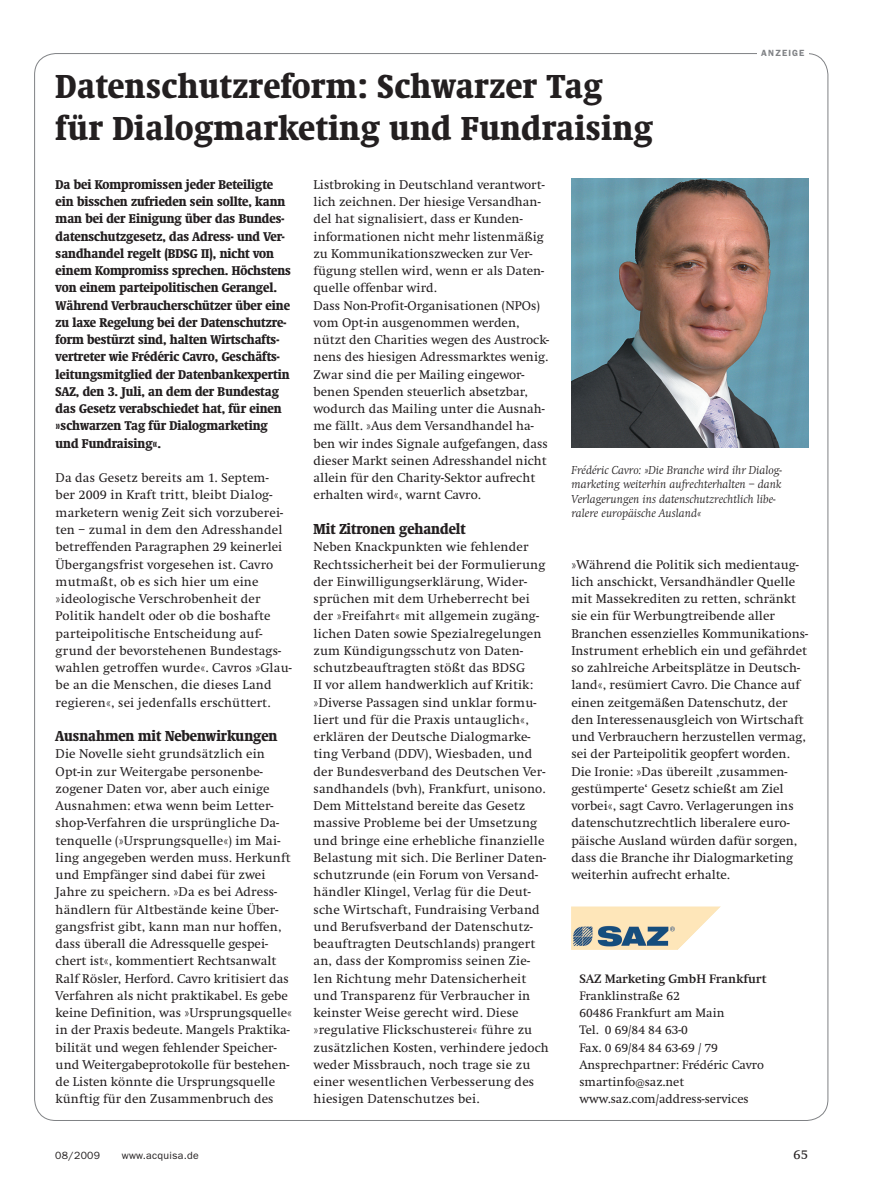
<style>
.page{position:relative;width:893px;height:1191px;background:#fff}
.page>*{position:absolute;margin:0;border:0;box-sizing:border-box;transform-origin:0 0}
.H0{font:700 condensed 34.5px/41.4px "Swift EF";letter-spacing:.02em;color:#231f20}
.AD-G0{font:700 condensed 15px "Swift EF";color:#231f20}
.Paginierung{font:13.5px "Swift EF";color:#231f20}
.AD-G0-2{font:13.2px/17.2px "Swift EF";color:#231f20}
.AD-G0-3{font:700 condensed 13.2px/17.2px "Swift EF";color:#231f20}
.AD-G0-4{font:12.75px "Swift EF";color:#231f20}
.AD-G0-5{font:700 12.75px "Swift EF";color:#231f20}
.AD-G0-6{font:italic 300 12px/14.4px "Swift EF";color:#231f20}
.Paginierung-2{font:10.5px "Franklin Gothic";letter-spacing:.025em;color:#231f20}
.t1{font:600 9px "Franklin Gothic";letter-spacing:.12em;color:#808285}
</style>
<div class="page">
<img style="left:572px;top:179px;width:236px;height:269px">
<img style="left:572px;top:906px;width:148px;height:43px">
<p class="H0" style="left:56px;top:66px;width:599px">Datenschutzreform: Schwarzer Tag für Dialogmarketing und Fundraising</p>
<p class="t1" style="left:761px;top:48px;width:45px">ANZEIGE</p>
<p class="AD-G0-3" style="left:56px;top:176px;width:237px">Da bei Kompromissen jeder Beteiligte ein bisschen zufrieden sein sollte, kann man bei der Einigung über das Bundes&shy;datenschutzgesetz, das Adress- und Ver&shy;sandhandel regelt (BDSG II), nicht von einem Kompromiss sprechen. Höchstens von einem parteipolitischen Gerangel.<br>Während Verbraucherschützer über eine zu laxe Regelung bei der Datenschutzre&shy;form bestürzt sind, halten Wirtschafts&shy;vertreter wie Frédéric Cavro, Geschäfts&shy;leitungsmitglied der Datenbankexpertin SAZ, den 3. Juli, an dem der Bundestag das Gesetz verabschiedet hat, für einen »schwarzen Tag für Dialogmarketing und Fundraising«.</p>
<p class="AD-G0-2" style="left:56px;top:469px;width:238px">Da das Gesetz bereits am 1. Septem-<br>ber 2009 in Kraft tritt, bleibt Dialog&shy;marketern wenig Zeit sich vorzuberei&shy;ten – zumal in dem den Adresshandel betreffenden Paragraphen 29 keinerlei Übergangsfrist vorgesehen ist. Cavro mutmaßt, ob es sich hier um eine »ideologische Verschrobenheit der Politik handelt oder ob die boshafte parteipolitische Entscheidung auf&shy;grund der bevorstehenen Bundestags&shy;wahlen getroffen wurde«. Cavros »Glau&shy;be an die Menschen, die dieses Land regieren«, sei jedenfalls erschüttert.</p>
<p class="AD-G0" style="left:56px;top:727px;width:223px">Ausnahmen mit Nebenwirkungen</p>
<p class="AD-G0-2" style="left:56px;top:745px;width:238px">Die Novelle sieht grundsätzlich ein Opt-in zur Weitergabe personenbe&shy;zogener Daten vor, aber auch einige Ausnahmen: etwa wenn beim Letter&shy;shop-Verfahren die ursprüngliche Da&shy;tenquelle (»Ursprungsquelle«) im Mai&shy;ling angegeben werden muss. Herkunft und Empfänger sind dabei für zwei Jahre zu speichern. »Da es bei Adress&shy;händlern für Altbestände keine Über&shy;gangsfrist gibt, kann man nur hoffen, dass überall die Adressquelle gespei&shy;chert ist«, kommentiert Rechtsanwalt Ralf Rösler, Herford. Cavro kritisiert das Verfahren als nicht praktikabel. Es gebe keine Definition, was »Ursprungsquelle« in der Praxis bedeute. Mangels Praktika&shy;bilität und wegen fehlender Speicher&shy;und Weitergabeprotokolle für bestehen&shy;de Listen könnte die Ursprungsquelle künftig für den Zusammenbruch des</p>
<p class="AD-G0-2" style="left:314px;top:176px;width:232px">Listbroking in Deutschland verantwort&shy;lich zeichnen. Der hiesige Versandhan&shy;del hat signalisiert, dass er Kunden&shy;informationen nicht mehr listenmäßig zu Kommunikationszwecken zur Ver&shy;fügung stellen wird, wenn er als Daten&shy;quelle offenbar wird.</p>
<p class="AD-G0-2" style="left:314px;top:297px;width:237px">Dass Non-Profit-Organisationen (NPOs) vom Opt-in ausgenommen werden, nützt den Charities wegen des Austrock&shy;nens des hiesigen Adressmarktes wenig.<br>Zwar sind die per Mailing eingewor&shy;benen Spenden steuerlich absetzbar, wodurch das Mailing unter die Ausnah&shy;me fällt. »Aus dem Versandhandel ha&shy;ben wir indes Signale aufgefangen, dass dieser Markt seinen Adresshandel nicht allein für den Charity-Sektor aufrecht erhalten wird«, warnt Cavro.</p>
<p class="AD-G0" style="left:314px;top:520px;width:154px">Mit Zitronen gehandelt</p>
<p class="AD-G0-2" style="left:314px;top:538px;width:237px">Neben Knackpunkten wie fehlender Rechtssicherheit bei der Formulierung der Einwilligungserklärung, Wider&shy;sprüchen mit dem Urheberrecht bei der »Freifahrt« mit allgemein zugäng&shy;lichen Daten sowie Spezialregelungen zum Kündigungsschutz von Daten&shy;schutzbeauftragten stößt das BDSG<br>II vor allem handwerklich auf Kritik: »Diverse Passagen sind unklar formu&shy;liert und für die Praxis untauglich«, erklären der Deutsche Dialogmarke&shy;ting Verband (DDV), Wiesbaden, und der Bundesverband des Deutschen Ver&shy;sandhandels (bvh), Frankfurt, unisono.<br>Dem Mittelstand bereite das Gesetz massive Probleme bei der Umsetzung und bringe eine erhebliche finanzielle Belastung mit sich. Die Berliner Daten&shy;schutzrunde (ein Forum von Versand&shy;händler Klingel, Verlag für die Deut&shy;sche Wirtschaft, Fundraising Verband und Berufsverband der Datenschutz&shy;beauftragten Deutschlands) prangert an, dass der Kompromiss seinen Zie&shy;len Richtung mehr Datensicherheit und Transparenz für Verbraucher in keinster Weise gerecht wird. Diese »regulative Flickschusterei« führe zu zusätzlichen Kosten, verhindere jedoch weder Missbrauch, noch trage sie zu einer wesentlichen Verbesserung des hiesigen Datenschutzes bei.</p>
<p class="AD-G0-6" style="left:572px;top:463px;width:212px">Frédéric Cavro: »Die Branche wird ihr Dialog&shy;marketing weiterhin aufrechterhalten – dank Verlagerungen ins datenschutzrechtlich libe&shy;ralere europäische Ausland«</p>
<p class="AD-G0-2" style="left:571px;top:556px;width:238px">»Während die Politik sich medientaug&shy;lich anschickt, Versandhändler Quelle mit Massekrediten zu retten, schränkt sie ein für Werbungtreibende aller Branchen essenzielles Kommunikations-Instrument erheblich ein und gefährdet so zahlreiche Arbeitsplätze in Deutsch&shy;land«, resümiert Cavro. Die Chance auf einen zeitgemäßen Datenschutz, der den Interessenausgleich von Wirtschaft und Verbrauchern herzustellen vermag, sei der Parteipolitik geopfert worden.<br>Die Ironie: »Das übereilt ,zusammen&shy;gestümperte‘ Gesetz schießt am Ziel vorbei«, sagt Cavro. Verlagerungen ins datenschutzrechtlich liberalere euro&shy;päische Ausland würden dafür sorgen, dass die Branche ihr Dialogmarketing weiterhin aufrecht erhalte.</p>
<p class="AD-G0-5" style="left:579px;top:971px;width:189px">SAZ Marketing GmbH Frankfurt</p>
<p class="AD-G0-4" style="left:579px;top:989px;width:102px">Franklinstraße 62</p>
<p class="AD-G0-4" style="left:579px;top:1006px;width:147px">60486 Frankfurt am Main</p>
<p class="AD-G0-4" style="left:579px;top:1023px;width:110px">Tel. 0 69/84 84 63-0</p>
<p class="AD-G0-4" style="left:579px;top:1040px;width:140px">Fax. 0 69/84 84 63-69 / 79</p>
<p class="AD-G0-4" style="left:579px;top:1058px;width:186px">Ansprechpartner: Frédéric Cavro</p>
<p class="AD-G0-4" style="left:579px;top:1075px;width:106px">smartinfo@saz.net</p>
<p class="AD-G0-4" style="left:579px;top:1092px;width:171px">www.saz.com/address-services</p>
<p class="Paginierung-2" style="left:55px;top:1149px;width:46px">08/2009</p>
<p class="Paginierung-2" style="left:122px;top:1149px;width:78px">www.acquisa.de</p>
<p class="Paginierung" style="left:794px;top:1147px;width:16px">65</p>
</div>
